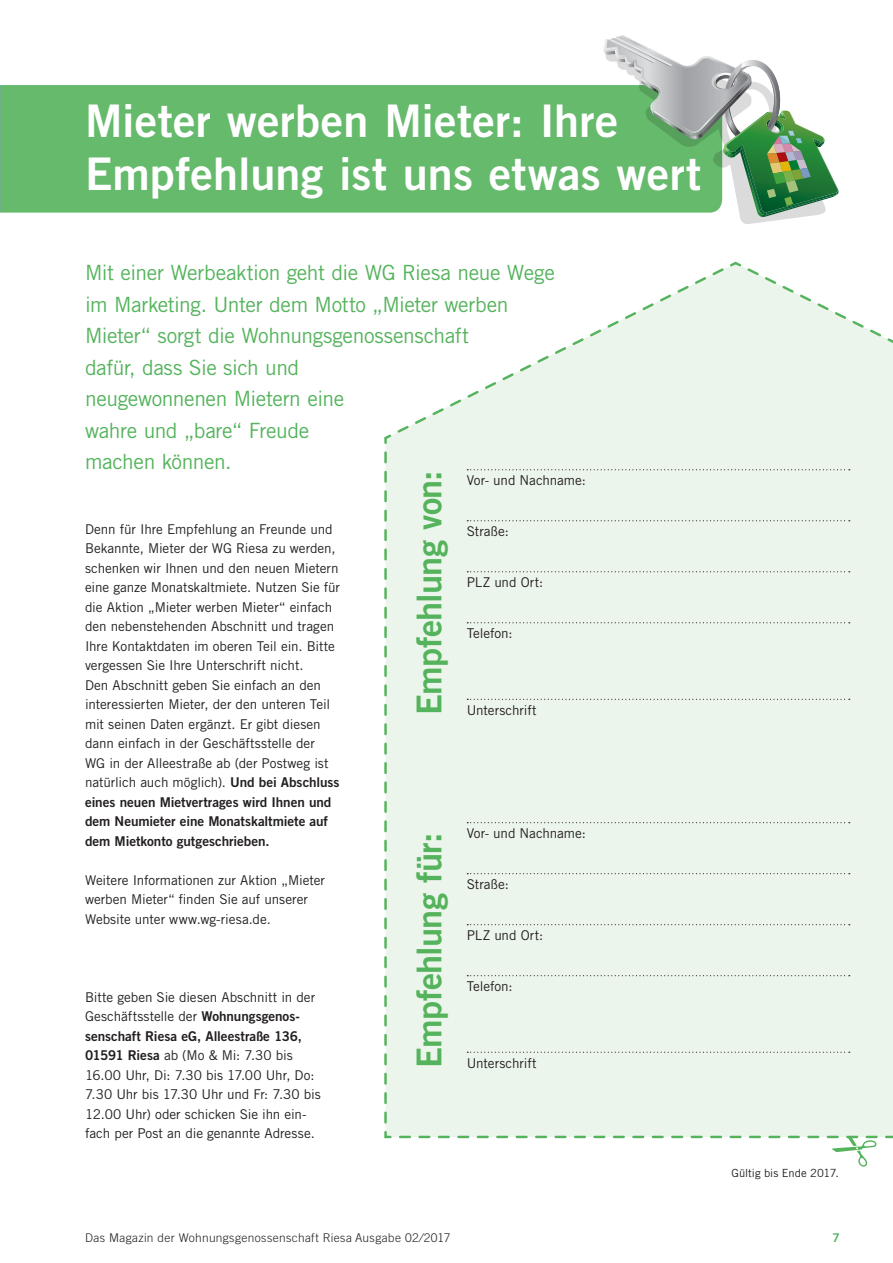
<style>
.page{position:relative;width:893px;height:1263px;background:#fff}
.page>*{position:absolute;margin:0;border:0;box-sizing:border-box;transform-origin:0 0}
.Headline_rechtsbündi{font:45px "Trade Gothic LT Std Bd 2";letter-spacing:.005em;color:#fff}
.Fließtext{font:34.35px "Trade Gothic LT Std Bd 2";letter-spacing:-.02em;color:#54b35c}
.Subheadline{font:21px/31.5px "Trade Gothic LT Std";letter-spacing:-.02em;color:#54b35c}
.Fließtext-2{font:13.5px/19.5px "Trade Gothic LT Std";letter-spacing:-.005em;color:#231f20}
.t1{font:300 12px "Trade Gothic LT Std";letter-spacing:.025em;color:#231f20}
.t2{font:12px "Trade Gothic LT Std Bd 2";color:#54b35c}
.Bildunterschrift{font:11.25px "Trade Gothic LT Std";letter-spacing:-.005em;color:#231f20}
.s1{font-family:"Trade Gothic LT Std Bd 2"}
</style>
<div class="page">
<div style="left:1px;top:85px;width:602px;height:128px;background:#65ba6c"></div>
<svg style="left:0;top:85px;width:1px;height:128px"></svg>
<svg style="left:384px;top:261px;width:509px;height:878px;background:#ecf5ec"></svg>
<svg style="left:467px;top:469px;width:383px;height:1px"></svg>
<svg style="left:467px;top:520px;width:383px;height:1px"></svg>
<svg style="left:467px;top:571px;width:383px;height:1px"></svg>
<svg style="left:467px;top:622px;width:383px;height:1px"></svg>
<svg style="left:467px;top:699px;width:383px;height:1px"></svg>
<svg style="left:467px;top:822px;width:383px;height:1px"></svg>
<svg style="left:467px;top:873px;width:383px;height:1px"></svg>
<svg style="left:467px;top:924px;width:383px;height:1px"></svg>
<svg style="left:467px;top:975px;width:383px;height:1px"></svg>
<svg style="left:467px;top:1052px;width:383px;height:1px"></svg>
<svg style="left:400px;top:1136px;width:493px;height:31px"></svg>
<svg style="left:603px;top:35px;width:235px;height:189px"></svg>
<p class="Headline_rechtsbündi" style="left:85px;top:93px;width:534px">Mieter werben Mieter: Ihre</p>
<p class="Headline_rechtsbündi" style="left:85px;top:146px;width:617px">Empfehlung ist uns etwas wert</p>
<p class="Subheadline" style="left:85px;top:257px;width:471px">Mit einer Werbeaktion geht die WG Riesa neue Wege im Marketing. Unter dem Motto „Mieter werben<br>Mieter“ sorgt die Wohnungsgenossenschaft<br>dafür, dass Sie sich und<br>neugewonnenen Mietern eine<br>wahre und „bare“ Freude<br>machen können.</p>
<p class="Fließtext-2" style="left:467px;top:470px;width:121px">Vor- und Nachname:</p>
<p class="Fließtext" style="left:408px;top:715px;width:246px;rotate:-90deg">Empfehlung von:</p>
<p class="Fließtext-2" style="left:85px;top:519px;width:257px">Denn für Ihre Empfehlung an Freunde und Bekannte, Mieter der WG Riesa zu werden, schenken wir Ihnen und den neuen Mietern eine ganze Monatskaltmiete. Nutzen Sie für die Aktion „Mieter werben Mieter“ einfach den nebenstehenden Abschnitt und tragen Ihre Kontaktdaten im oberen Teil ein. Bitte vergessen Sie Ihre Unterschrift nicht.<br>Den Abschnitt geben Sie einfach an den interessierten Mieter, der den unteren Teil mit seinen Daten ergänzt. Er gibt diesen dann einfach in der Geschäftsstelle der<br>WG in der Alleestraße ab (der Postweg ist natürlich auch möglich). <span class="s1">Und bei Abschluss eines neuen Mietvertrages wird Ihnen und dem Neumieter eine Monatskaltmiete auf dem Mietkonto gutgeschrieben.</span></p>
<p class="Fließtext-2" style="left:85px;top:870px;width:241px">Weitere Informationen zur Aktion „Mieter werben Mieter“ finden Sie auf unserer<br>Website unter www.wg-riesa.de.</p>
<p class="Fließtext-2" style="left:467px;top:521px;width:44px">Straße:</p>
<p class="Fließtext-2" style="left:467px;top:572px;width:78px">PLZ und Ort:</p>
<p class="Fließtext-2" style="left:467px;top:623px;width:47px">Telefon:</p>
<p class="Fließtext-2" style="left:467px;top:700px;width:71px">Unterschrift</p>
<p class="Fließtext-2" style="left:467px;top:823px;width:121px">Vor- und Nachname:</p>
<p class="Fließtext" style="left:408px;top:1068px;width:237px;rotate:-90deg">Empfehlung für:</p>
<p class="Fließtext-2" style="left:467px;top:874px;width:44px">Straße:</p>
<p class="Fließtext-2" style="left:467px;top:925px;width:78px">PLZ und Ort:</p>
<p class="Fließtext-2" style="left:467px;top:976px;width:47px">Telefon:</p>
<p class="Fließtext-2" style="left:85px;top:987px;width:237px">Bitte geben Sie diesen Abschnitt in der Geschäftsstelle der <span class="s1">Wohnungsgenos&shy;senschaft Riesa eG, Alleestraße 136, 01591 Riesa</span> ab (Mo &amp; Mi: 7.30 bis 16.00 Uhr, Di: 7.30 bis 17.00 Uhr, Do:<br>7.30 Uhr bis 17.30 Uhr und Fr: 7.30 bis 12.00 Uhr) oder schicken Sie ihn ein&shy;fach per Post an die genannte Adresse.</p>
<p class="Fließtext-2" style="left:467px;top:1053px;width:71px">Unterschrift</p>
<p class="Bildunterschrift" style="left:732px;top:1166px;width:109px">Gültig bis Ende 2017.</p>
<p class="t1" style="left:85px;top:1230px;width:367px">Das Magazin der Wohnungsgenossenschaft Riesa Ausgabe 02 ⁄2017</p>
<p class="t2" style="left:832px;top:1230px;width:9px">7</p>
</div>
